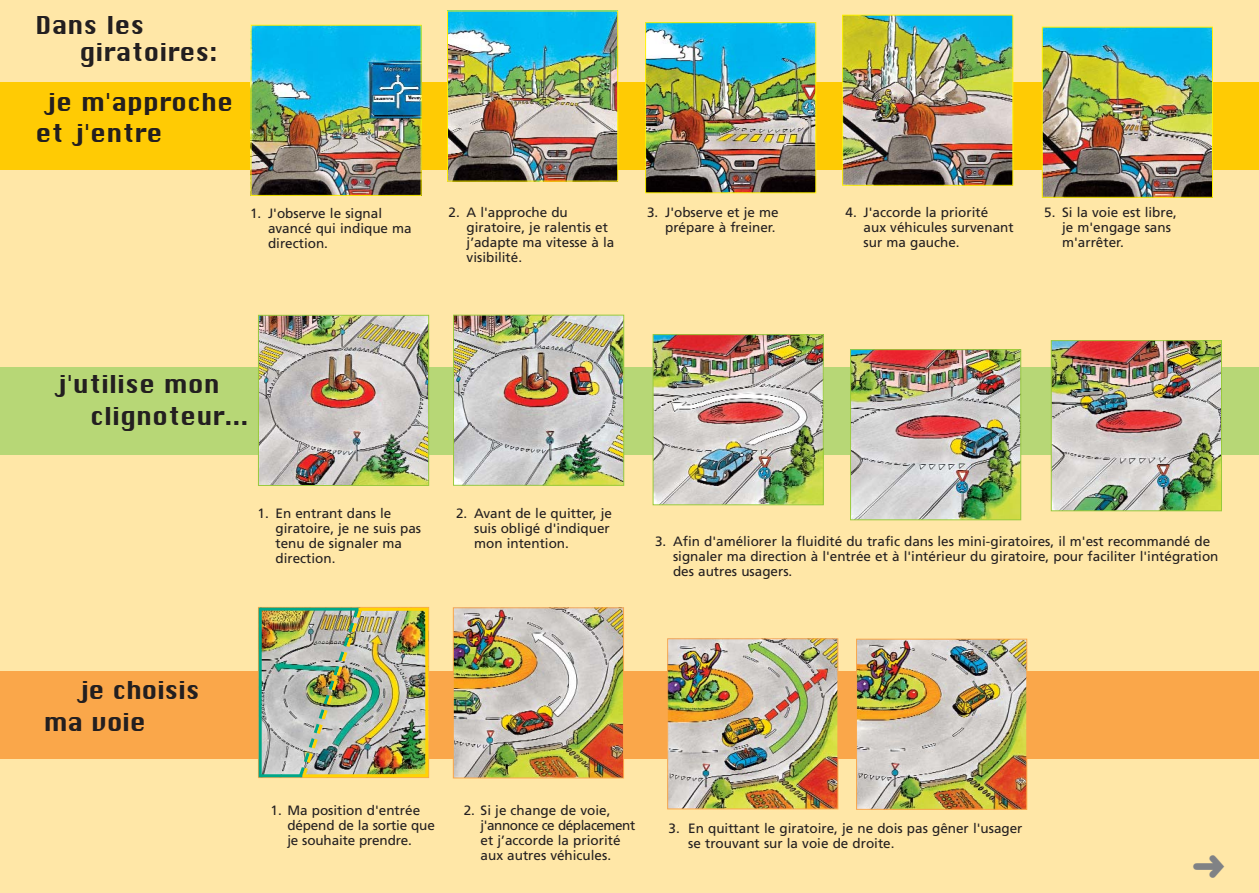
<style>
.page{position:relative;width:1259px;height:893px;background:#ffe7a7}
.page>*{position:absolute;margin:0;border:0;box-sizing:border-box;transform-origin:0 0}
.t1{font:24px/31.5px "Chicago";color:#231f20}
.t2{font:24px/31.5px "Chicago";letter-spacing:-.02em;color:#231f20}
.t3{font:13.5px/15px "Frutiger";color:#231f20}
</style>
<div class="page">
<div style="left:0;top:82px;width:1259px;height:88px;background:#ffcb04"></div>
<div style="left:0;top:367px;width:1259px;height:88px;background:#b7d776"></div>
<div style="left:0;top:671px;width:1259px;height:88px;background:#faa74a"></div>
<img style="left:252px;top:27px;width:167px;height:167px">
<div style="left:250px;top:25px;width:171px;height:171px;border:1px solid #fff200"></div>
<img style="left:449px;top:13px;width:167px;height:167px">
<div style="left:447px;top:11px;width:171px;height:171px;border:1px solid #fff200"></div>
<img style="left:647px;top:24px;width:167px;height:167px">
<div style="left:645px;top:22px;width:171px;height:171px;border:1px solid #fff200"></div>
<img style="left:844px;top:17px;width:167px;height:167px">
<div style="left:842px;top:15px;width:171px;height:171px;border:1px solid #fff200"></div>
<img style="left:1044px;top:29px;width:167px;height:167px">
<div style="left:1042px;top:27px;width:171px;height:171px;border:1px solid #fff200"></div>
<img style="left:260px;top:317px;width:167px;height:167px">
<div style="left:258px;top:315px;width:171px;height:171px;border:1px solid #99ca3c"></div>
<img style="left:455px;top:317px;width:167px;height:167px">
<div style="left:453px;top:315px;width:171px;height:171px;border:1px solid #99ca3c"></div>
<img style="left:654px;top:336px;width:167px;height:167px">
<div style="left:652px;top:334px;width:171px;height:171px;border:1px solid #99ca3c"></div>
<img style="left:852px;top:351px;width:167px;height:167px">
<div style="left:850px;top:349px;width:171px;height:171px;border:1px solid #99ca3c"></div>
<img style="left:1053px;top:342px;width:167px;height:167px">
<div style="left:1051px;top:340px;width:171px;height:171px;border:1px solid #99ca3c"></div>
<img style="left:858px;top:641px;width:167px;height:167px">
<div style="left:856px;top:639px;width:171px;height:171px;border:1px solid #faa74a"></div>
<img style="left:262px;top:611px;width:163px;height:163px">
<img style="left:455px;top:609px;width:167px;height:167px">
<div style="left:453px;top:607px;width:171px;height:171px;border:1px solid #faa74a"></div>
<img style="left:669px;top:640px;width:167px;height:167px">
<div style="left:667px;top:638px;width:171px;height:171px;border:1px solid #faa74a"></div>
<img style="left:296px;top:607px;width:68px;height:171px">
<hr style="left:260px;top:608px;width:100px;height:3px;background:#00a788">
<hr style="left:358px;top:608px;width:70px;height:3px;background:#ffd204">
<hr style="left:425px;top:609px;width:3px;height:167px;background:#ffd204">
<hr style="left:303px;top:774px;width:125px;height:3px;background:#ffd204">
<hr style="left:259px;top:774px;width:43px;height:3px;background:#00a788">
<hr style="left:259px;top:608px;width:3px;height:169px;background:#00a788">
<h1 class="t1" style="left:79px;top:15px;width:140px;line-height:27px;text-indent:-44px">Dans les giratoires:</h1>
<h1 class="t1" style="left:35px;top:89px;width:199px;text-indent:9px">je m'approche et j'entre</h1>
<p class="t3" style="left:268px;top:207px;width:145px;text-indent:-18px">1. J'observe le signal avancé qui indique ma direction.</p>
<p class="t3" style="left:466px;top:206px;width:149px;text-indent:-18px">2. A l'approche du giratoire, je ralentis et j’adapte ma vitesse à la visibilité.</p>
<p class="t3" style="left:647px;top:206px;width:133px;text-align:right">3. J'observe et je me prépare à freiner.</p>
<p class="t3" style="left:863px;top:206px;width:152px;text-indent:-18px">4. J'accorde la priorité aux véhicules survenant sur ma gauche.</p>
<p class="t3" style="left:1062px;top:206px;width:116px;text-indent:-18px">5. Si la voie est libre, je m'engage sans m'arrêter.</p>
<h1 class="t1" style="left:90px;top:371px;width:160px;text-indent:-35px">j'utilise mon clignoteur...</h1>
<p class="t3" style="left:275px;top:507px;width:147px;text-indent:-18px">1. En entrant dans le giratoire, je ne suis pas tenu de signaler ma direction.</p>
<p class="t3" style="left:474px;top:507px;width:139px;text-indent:-18px">2. Avant de le quitter, je suis obligé d'indiquer mon intention.</p>
<p class="t3" style="left:673px;top:535px;width:547px;text-indent:-18px">3. Afin d'améliorer la fluidité du trafic dans les mini-giratoires, il m'est recommandé de signaler ma direction à l'entrée et à l'intérieur du giratoire, pour faciliter l'intégration des autres usagers.</p>
<h1 class="t2" style="left:44px;top:677px;width:157px;text-indent:33px">je choisis ma voie</h1>
<p class="t3" style="left:287px;top:804px;width:149px;text-indent:-17px">1. Ma position d'entrée dépend de la sortie que je souhaite prendre.</p>
<p class="t3" style="left:480px;top:804px;width:156px;text-indent:-17px">2. Si je change de voie, j'annonce ce déplacement et j’accorde la priorité aux autres véhicules.</p>
<p class="t3" style="left:688px;top:822px;width:336px;text-indent:-20px">3. En quittant le giratoire, je ne dois pas gêner l'usager se trouvant sur la voie de droite.</p>
</div>
